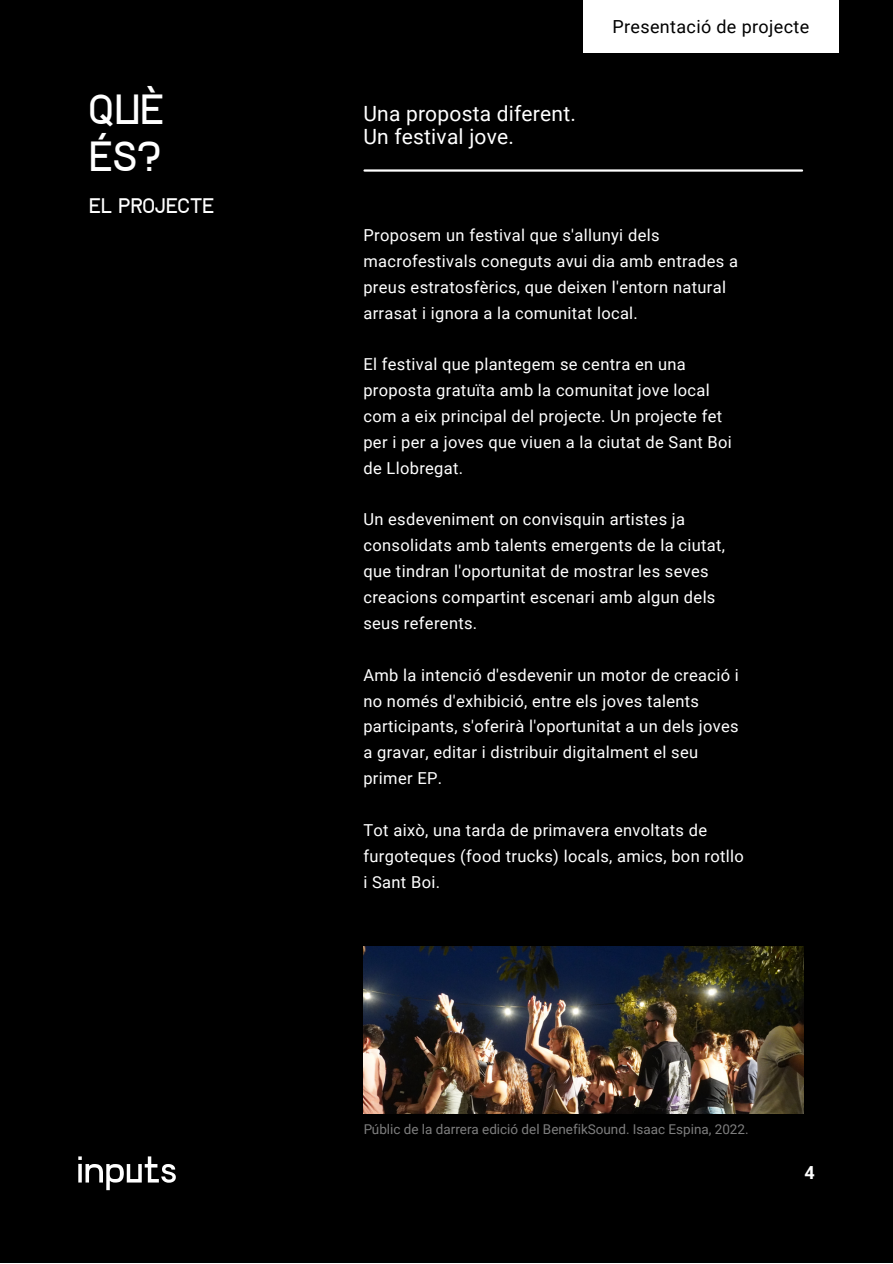
<style>
.page{position:relative;width:893px;height:1264px;background:#fff}
.page>*{position:absolute;margin:0;border:0;box-sizing:border-box;transform-origin:0 0}
.t1{font:42px/47.2px "SK Concretica";color:#fff}
.t2{font:21px/23.5px "Roboto";letter-spacing:.01em;color:#fff}
.t3{font:21px "SK Concretica";letter-spacing:.01em;color:#fff}
.t4{font:18px "Roboto";letter-spacing:.02em;color:#000}
.t5{font:700 18px "Roboto";color:#fff}
.t6{font:16.5px/25.8px "Roboto";letter-spacing:.02em;color:#fff}
.t7{font:13.5px "Roboto";color:#fff}
</style>
<div class="page">
<div style="left:0;top:0;width:892px;height:1262px;background:#000"></div>
<hr style="left:364px;top:169px;width:438px;height:3px;background:#fff">
<svg style="left:78px;top:1156px;width:98px;height:34px"></svg>
<div style="left:583px;top:0;width:255px;height:53px;background:#fff"></div>
<img style="left:363px;top:946px;width:440px;height:167px">
<h1 class="t1" style="left:89px;top:90px;width:76px">QUÈ<br>ÉS?</h1>
<p class="t3" style="left:89px;top:197px;width:126px">EL PROJECTE</p>
<p class="t2" style="left:363px;top:102px;width:214px">Una proposta diferent.<br>Un festival jove.</p>
<p class="t4" style="left:612px;top:16px;width:198px">Presentació de projecte</p>
<p class="t6" style="left:363px;top:222px;width:376px">Proposem un festival que s'allunyi dels macrofestivals coneguts avui dia amb entrades a preus estratosfèrics, que deixen l'entorn natural arrasat i ignora a la comunitat local.</p>
<p class="t6" style="left:363px;top:352px;width:370px">El festival que plantegem se centra en una proposta gratuïta amb la comunitat jove local com a eix principal del projecte. Un projecte fet per i per a joves que viuen a la ciutat de Sant Boi de Llobregat.</p>
<p class="t6" style="left:363px;top:507px;width:363px">Un esdeveniment on convisquin artistes ja consolidats amb talents emergents de la ciutat, que tindran l'oportunitat de mostrar les seves creacions compartint escenari amb algun dels seus referents.</p>
<p class="t6" style="left:363px;top:662px;width:377px">Amb la intenció d'esdevenir un motor de creació i no només d'exhibició, entre els joves talents participants, s'oferirà l'oportunitat a un dels joves a gravar, editar i distribuir digitalment el seu primer EP.</p>
<p class="t6" style="left:363px;top:817px;width:382px">Tot això, una tarda de primavera envoltats de furgoteques (food trucks) locals, amics, bon rotllo i Sant Boi.</p>
<p class="t7" style="left:363px;top:1120px;width:386px">Públic de la darrera edició del BenefikSound. Isaac Espina, 2022.</p>
<p class="t5" style="left:804px;top:1161px;width:12px">4</p>
</div>
